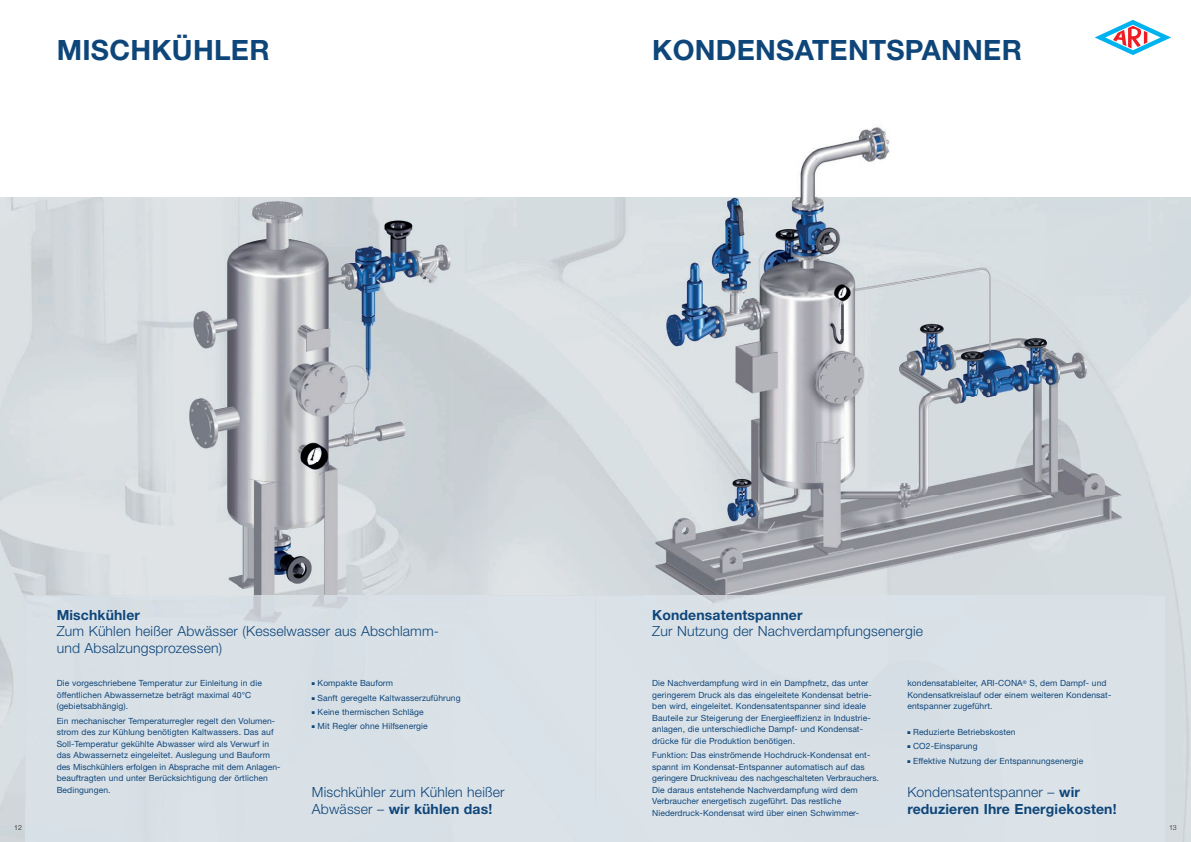
<style>
.page{position:relative;width:1191px;height:842px;background:#fff}
.page>*{position:absolute;margin:0;border:0;box-sizing:border-box;transform-origin:0 0}
.t1{font:700 28px "Helvetica Neue LT Pro";letter-spacing:.01em;color:#0f467a}
.t2{font:300 14px/16.8px "Helvetica Neue LT Pro";letter-spacing:.01em;color:#0f467a}
.t3{font:700 14px/16.8px "Helvetica Neue LT Pro";letter-spacing:.01em;color:#0f467a}
.t4{font:8.5px/11.5px "Helvetica Neue LT Pro";letter-spacing:.01em;color:#0f467a}
.t5{font:300 7px "Helvetica Neue LT Pro";color:#231f20}
.s1{font-weight:700}
.s2{font-weight:300}
</style>
<div class="page">
<img style="left:131px;top:197px;width:511px;height:398px">
<img style="left:0;top:627px;width:26px;height:215px">
<img style="left:642px;top:127px;width:505px;height:491px">
<div style="left:131px;top:595px;width:357px;height:32px;background:#d9e1e6"></div>
<svg style="left:1094px;top:20px;width:77px;height:35px"></svg>
<h1 class="t1" style="left:57px;top:32px;width:214px">MISCHKÜHLER</h1>
<h1 class="t1" style="left:652px;top:32px;width:371px">KONDENSATENTSPANNER</h1>
<h2 class="t3" style="left:57px;top:606px;width:85px">Mischkühler</h2>
<h2 class="t2" style="left:57px;top:623px;width:384px">Zum Kühlen heißer Abwässer (Kesselwasser aus Abschlamm&shy;und Absalzungsprozessen)</h2>
<p class="t4" style="left:57px;top:677px;width:207px">Die vorgeschriebene Temperatur zur Einleitung in die öffentlichen Abwassernetze beträgt maximal 40°C (gebietsabhängig).</p>
<p class="t4" style="left:57px;top:715px;width:225px">Ein mechanischer Temperaturregler regelt den Volumen&shy;strom des zur Kühlung benötigten Kaltwassers. Das auf Soll-Temperatur gekühlte Abwasser wird als Verwurf in das Abwassernetz eingeleitet. Auslegung und Bauform des Mischkühlers erfolgen in Absprache mit dem Anlagen&shy;beauftragten und unter Berücksichtigung der örtlichen Bedingungen.</p>
<p class="t4" style="left:312px;top:677px;width:83px">■ Kompakte Bauform</p>
<p class="t4" style="left:312px;top:692px;width:150px">■ Sanft geregelte Kaltwasserzuführung</p>
<p class="t4" style="left:312px;top:706px;width:113px">■ Keine thermischen Schläge</p>
<p class="t4" style="left:312px;top:721px;width:117px">■ Mit Regler ohne Hilfsenergie</p>
<h2 class="t2" style="left:312px;top:783px;width:194px">Mischkühler zum Kühlen heißer<br>Abwässer – <span class="s1">wir kühlen das!</span></h2>
<h2 class="t3" style="left:652px;top:606px;width:152px">Kondensatentspanner</h2>
<h2 class="t2" style="left:652px;top:623px;width:272px">Zur Nutzung der Nachverdampfungsenergie</h2>
<p class="t4" style="left:652px;top:677px;width:221px">Die Nachverdampfung wird in ein Dampfnetz, das unter geringerem Druck als das eingeleitete Kondensat betrie&shy;ben wird, eingeleitet. Kondensatentspanner sind ideale Bauteile zur Steigerung der Energieeffizienz in Industrie&shy;anlagen, die unterschiedliche Dampf- und Kondensat&shy;drücke für die Produktion benötigen.</p>
<p class="t4" style="left:652px;top:749px;width:228px">Funktion: Das einströmende Hochdruck-Kondensat ent&shy;spannt im Kondensat-Entspanner automatisch auf das geringere Druckniveau des nachgeschalteten Verbrauchers.<br>Die daraus entstehende Nachverdampfung wird dem Verbraucher energetisch zugeführt. Das restliche Niederdruck-Kondensat wird über einen Schwimmer-</p>
<p class="t4" style="left:907px;top:678px;width:205px">kondensatableiter, ARI-CONA<sup>®</sup> S, dem Dampf- und<br>Kondensatkreislauf oder einem weiteren Kondensat&shy;entspanner zugeführt.</p>
<p class="t4" style="left:907px;top:726px;width:110px">■ Reduzierte Betriebskosten</p>
<p class="t4" style="left:907px;top:740px;width:72px">■ CO2-Einsparung</p>
<p class="t4" style="left:907px;top:755px;width:177px">■ Effektive Nutzung der Entspannungsenergie</p>
<h2 class="t3" style="left:907px;top:783px;width:211px"><span class="s2">Kondensatentspanner –</span> wir reduzieren Ihre Energiekosten!</h2>
<p class="t5" style="left:14px;top:823px;width:9px">12</p>
<p class="t5" style="left:1169px;top:823px;width:9px">13</p>
</div>
